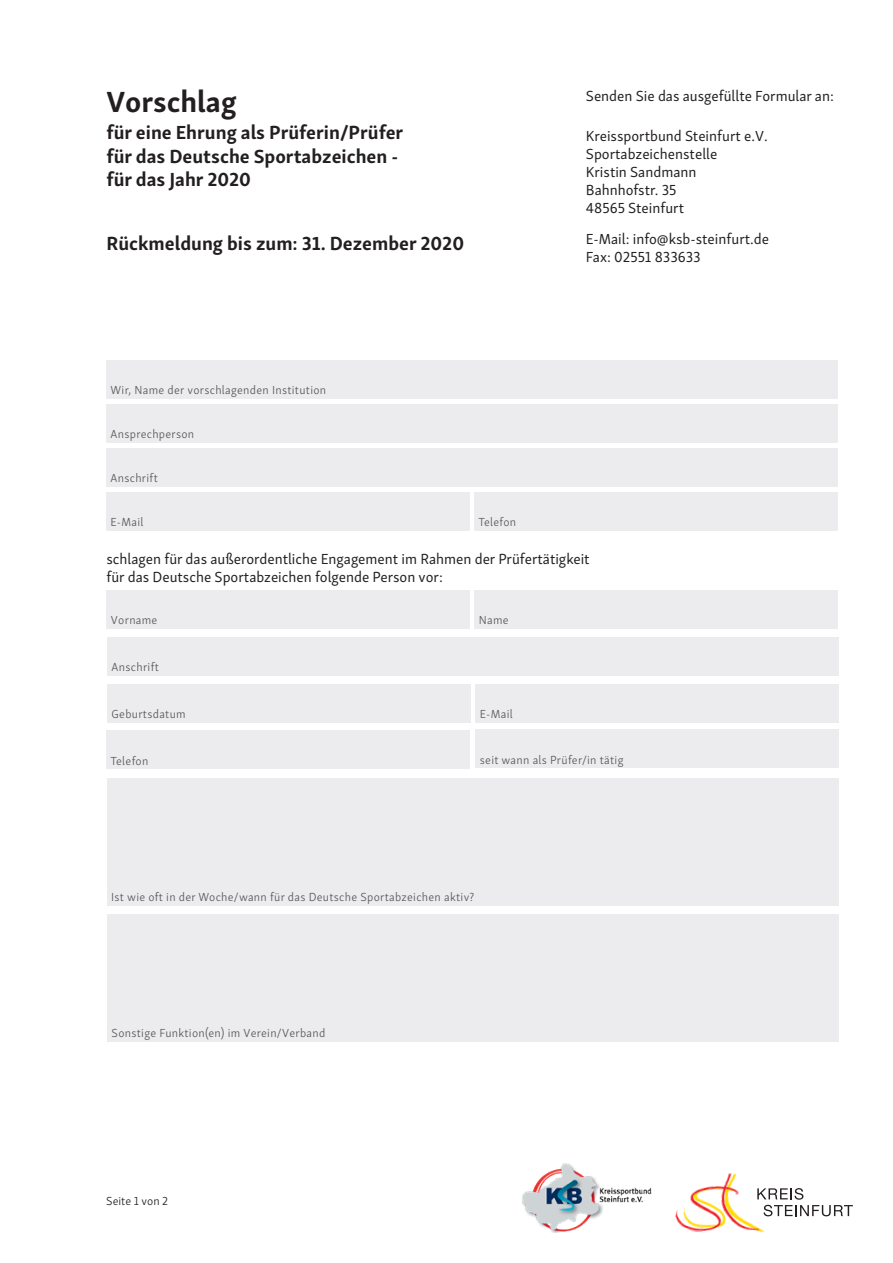
<style>
.page{position:relative;width:893px;height:1263px;background:#fff}
.page>*{position:absolute;margin:0;border:0;box-sizing:border-box;transform-origin:0 0}
.t1{font:700 30px "Skolar Sans Latn";color:#231f20}
.t2{font:700 19.5px/23.4px "Skolar Sans Latn";color:#231f20}
.t3{font:15px/18px "Skolar Sans Latn";color:#231f20}
.t4{font:300 12px "Skolar Sans Latn";letter-spacing:.025em;color:#57585a}
.t5{font:300 12px "Skolar Sans Latn";color:#231f20}
</style>
<div class="page">
<svg style="left:773px;top:1188px;width:80px;height:28px"></svg>
<img style="left:675px;top:1173px;width:98px;height:60px">
<img style="left:522px;top:1163px;width:129px;height:70px">
<div style="left:106px;top:360px;width:732px;height:38px;background:#ececee"></div>
<div style="left:106px;top:404px;width:732px;height:38px;background:#ececee"></div>
<div style="left:106px;top:448px;width:732px;height:38px;background:#ececee"></div>
<div style="left:106px;top:492px;width:363px;height:38px;background:#ececee"></div>
<div style="left:474px;top:492px;width:363px;height:38px;background:#ececee"></div>
<div style="left:107px;top:590px;width:363px;height:38px;background:#ececee"></div>
<div style="left:475px;top:590px;width:363px;height:38px;background:#ececee"></div>
<div style="left:107px;top:637px;width:732px;height:38px;background:#ececee"></div>
<div style="left:476px;top:684px;width:363px;height:38px;background:#ececee"></div>
<div style="left:106px;top:731px;width:363px;height:38px;background:#ececee"></div>
<div style="left:107px;top:684px;width:363px;height:38px;background:#ececee"></div>
<div style="left:476px;top:730px;width:363px;height:38px;background:#ececee"></div>
<div style="left:107px;top:778px;width:731px;height:127px;background:#ececee"></div>
<div style="left:107px;top:914px;width:732px;height:127px;background:#ececee"></div>
<h1 class="t1" style="left:106px;top:77px;width:132px">Vorschlag</h1>
<h2 class="t2" style="left:106px;top:119px;width:298px">für eine Ehrung als Prüferin/Prüfer für das Deutsche Sportabzeichen - für das Jahr 2020</h2>
<h2 class="t2" style="left:106px;top:230px;width:359px">Rückmeldung bis zum: 31. Dezember 2020</h2>
<p class="t3" style="left:586px;top:85px;width:249px">Senden Sie das ausgefüllte Formular an:</p>
<p class="t3" style="left:586px;top:126px;width:183px">Kreissportbund Steinfurt e.V.<br>Sportabzeichenstelle<br>Kristin Sandmann<br>Bahnhofstr. 35<br>48565 Steinfurt</p>
<p class="t3" style="left:586px;top:228px;width:185px">E-Mail: info@ksb-steinfurt.de<br>Fax: 02551 833633</p>
<p class="t4" style="left:111px;top:381px;width:217px">Wir, Name der vorschlagenden Institution</p>
<p class="t4" style="left:111px;top:425px;width:85px">Ansprechperson</p>
<p class="t4" style="left:111px;top:469px;width:49px">Anschrift</p>
<p class="t4" style="left:111px;top:513px;width:34px">E-Mail</p>
<p class="t4" style="left:478px;top:513px;width:39px">Telefon</p>
<p class="t3" style="left:106px;top:548px;width:485px">schlagen für das außerordentliche Engagement im Rahmen der Prüfertätigkeit für das Deutsche Sportabzeichen folgende Person vor:</p>
<p class="t4" style="left:111px;top:611px;width:48px">Vorname</p>
<p class="t4" style="left:479px;top:611px;width:31px">Name</p>
<p class="t4" style="left:112px;top:658px;width:49px">Anschrift</p>
<p class="t4" style="left:480px;top:705px;width:34px">E-Mail</p>
<p class="t4" style="left:111px;top:752px;width:39px">Telefon</p>
<p class="t4" style="left:112px;top:705px;width:76px">Geburtsdatum</p>
<p class="t4" style="left:480px;top:751px;width:145px">seit wann als Prüfer/in tätig</p>
<p class="t4" style="left:111px;top:888px;width:365px">Ist wie oft in der Woche/wann für das Deutsche Sportabzeichen aktiv?</p>
<p class="t4" style="left:112px;top:1024px;width:215px">Sonstige Funktion(en) im Verein/Verband</p>
<p class="t5" style="left:106px;top:1192px;width:63px">Seite 1 von 2</p>
</div>
